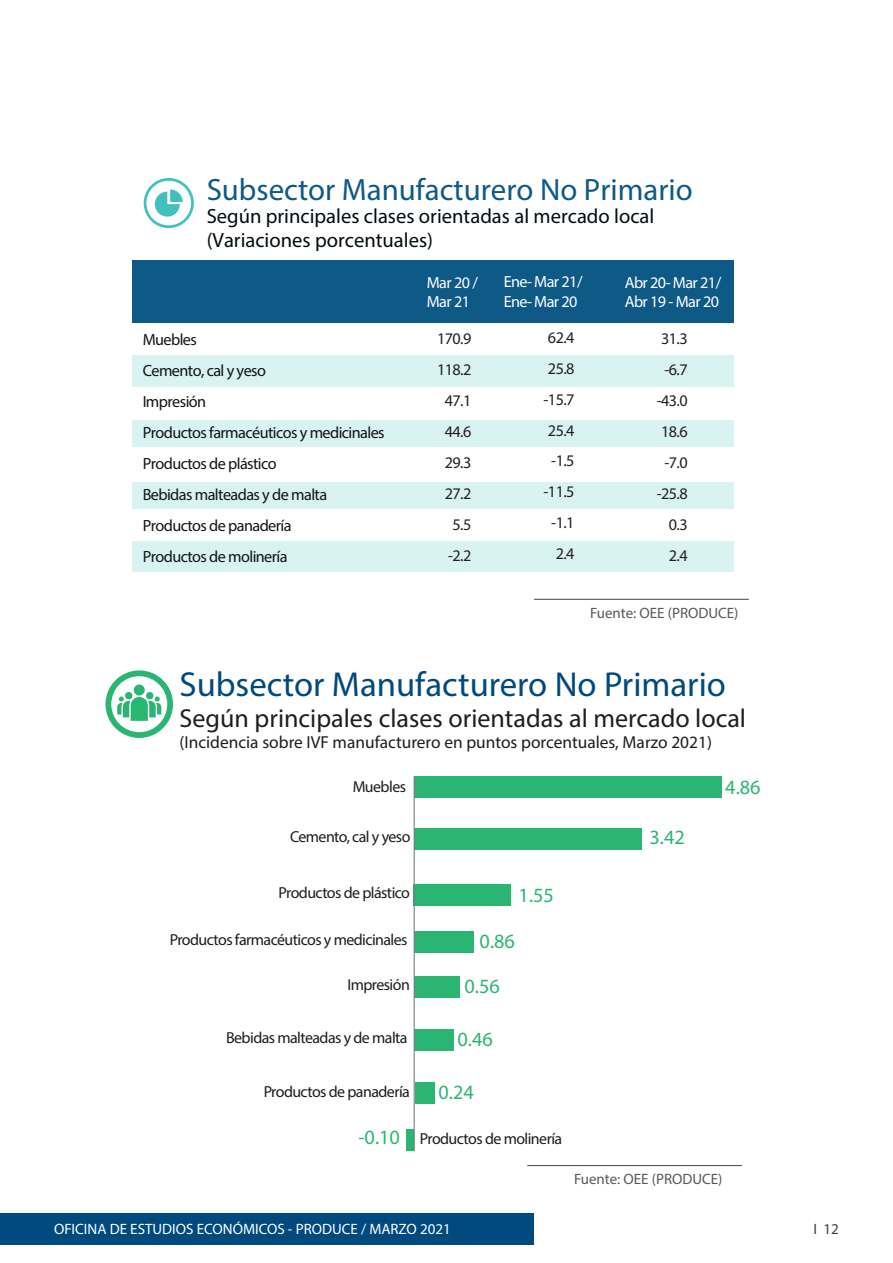
<style>
.page{position:relative;width:893px;height:1263px;background:#fff}
.page>*{position:absolute;margin:0;border:0;box-sizing:border-box;transform-origin:0 0}
.t1{font:700 34.8px "Pluto Sans Cond";color:#00497e}
.t2{font:700 30.9px "Pluto Sans Cond";color:#0f5987}
.t3{font:700 26.1px "Pluto Sans Cond";color:#1e1e1c}
.t4{font:700 20.55px/24.8px "Pluto Sans Cond";color:#020c10}
.t5{font:700 20.25px "Pluto Sans Cond";color:#2bb573}
.t6{font:300 17.4px "Pluto Sans Cond";color:#1d1d1b}
.t7{font:16.2px/30.9px "Pluto Sans Cond";letter-spacing:-.035em;color:#111416}
.t8{font:16.2px/30.9px "Pluto Sans Cond";letter-spacing:-.035em;color:#231f20;text-align:right}
.t9{font:16.2px/19.4px "Pluto Sans Cond";letter-spacing:-.035em;color:#fff}
.t10{font:15.9px "Pluto Sans Cond";letter-spacing:-.035em;color:#1c1c1b}
.t11{font:15px "Myriad Pro";color:#fff}
.t12{font:15px "Myriad Pro";color:#57585a}
.t13{font:15px "Myriad Pro";color:#3e3e3f}
.s1{font-weight:300}
</style>
<div class="page">
<div style="left:0;top:1213px;width:534px;height:32px;background:#004a7f"></div>
<hr style="left:892px;top:1213px;width:1px;height:32px;background:#004a7f">
<div style="left:133px;top:541px;width:601px;height:31px;background:#d9f2f2"></div>
<div style="left:133px;top:355px;width:601px;height:32px;background:#d9f2f2"></div>
<div style="left:133px;top:420px;width:601px;height:27px;background:#d9f2f2"></div>
<div style="left:133px;top:482px;width:601px;height:27px;background:#d9f2f2"></div>
<div style="left:133px;top:261px;width:601px;height:62px;background:#0f5987"></div>
<div style="left:144px;top:178px;width:50px;height:50px;border:3px solid #42c0be;border-radius:50%"></div>
<svg style="left:155px;top:189px;width:28px;height:28px"></svg>
<svg style="left:108px;top:673px;width:62px;height:62px"></svg>
<div style="left:105px;top:670px;width:68px;height:68px;border:6px solid #2bb573;border-radius:50%"></div>
<svg style="left:117px;top:684px;width:44px;height:37px"></svg>
<div style="left:414px;top:776px;width:307px;height:22px;background:#2bb573"></div>
<div style="left:407px;top:1129px;width:7px;height:22px;background:#2bb573"></div>
<div style="left:414px;top:828px;width:228px;height:22px;background:#2bb573"></div>
<div style="left:414px;top:931px;width:60px;height:22px;background:#2bb573"></div>
<div style="left:414px;top:976px;width:46px;height:22px;background:#2bb573"></div>
<div style="left:414px;top:1029px;width:40px;height:22px;background:#2bb573"></div>
<div style="left:415px;top:1082px;width:19px;height:22px;background:#2bb573"></div>
<div style="left:414px;top:884px;width:97px;height:22px;background:#2bb573"></div>
<hr style="left:414px;top:776px;width:1px;height:375px;background:#6d6e71">
<hr style="left:534px;top:599px;width:215px;height:1px;background:#57585a">
<hr style="left:527px;top:1165px;width:215px;height:1px;background:#57585a">
<p class="t2" style="left:207px;top:171px;width:487px">Subsector Manufacturero No Primario</p>
<p class="t4" style="left:207px;top:203px;width:449px">Según principales clases orientadas al mercado local <span class="s1">(Variaciones porcentuales)</span></p>
<p class="t9" style="left:625px;top:272px;width:98px">Abr 20- Mar 21/<br>Abr 19 - Mar 20</p>
<p class="t9" style="left:427px;top:272px;width:53px">Mar 20 /<br>Mar 21</p>
<p class="t9" style="left:504px;top:272px;width:80px">Ene- Mar 21/<br>Ene- Mar 20</p>
<p class="t8" style="left:437px;top:323px;width:36px">170.9<br>118.2<br>47.1<br>44.6<br>29.3<br>27.2<br>5.5 -2.2</p>
<p class="t8" style="left:657px;top:323px;width:32px">31.3 -6.7 -43.0<br>18.6 -7.0 -25.8<br>0.3<br>2.4</p>
<p class="t8" style="left:543px;top:322px;width:32px">62.4<br>25.8 -15.7<br>25.4 -1.5 -11.5 -1.1<br>2.4</p>
<p class="t7" style="left:143px;top:324px;width:244px">Muebles<br>Cemento, cal y yeso<br>Impresión<br>Productos farmacéuticos y medicinales<br>Productos de plástico<br>Bebidas malteadas y de malta<br>Productos de panadería<br>Productos de molinería</p>
<p class="t12" style="left:590px;top:604px;width:150px">Fuente: OEE (PRODUCE)</p>
<p class="t1" style="left:180px;top:662px;width:548px">Subsector Manufacturero No Primario</p>
<p class="t3" style="left:180px;top:702px;width:568px">Según principales clases orientadas al mercado local</p>
<p class="t6" style="left:180px;top:731px;width:534px">(Incidencia sobre IVF manufacturero en puntos porcentuales, Marzo 2021)</p>
<p class="t10" style="left:353px;top:777px;width:55px">Muebles</p>
<p class="t10" style="left:290px;top:827px;width:122px">Cemento, cal y yeso</p>
<p class="t5" style="left:649px;top:825px;width:37px">3.42</p>
<p class="t5" style="left:725px;top:774px;width:37px">4.86</p>
<p class="t10" style="left:279px;top:883px;width:133px">Productos de plástico</p>
<p class="t5" style="left:519px;top:883px;width:37px">1.55</p>
<p class="t10" style="left:170px;top:929px;width:239px">Productos farmacéuticos y medicinales</p>
<p class="t10" style="left:347px;top:974px;width:64px">Impresión</p>
<p class="t5" style="left:480px;top:929px;width:37px">0.86</p>
<p class="t5" style="left:464px;top:974px;width:37px">0.56</p>
<p class="t10" style="left:226px;top:1028px;width:183px">Bebidas malteadas y de malta</p>
<p class="t5" style="left:457px;top:1026px;width:37px">0.46</p>
<p class="t10" style="left:264px;top:1082px;width:148px">Productos de panadería</p>
<p class="t5" style="left:358px;top:1125px;width:43px">-0.10</p>
<p class="t5" style="left:438px;top:1080px;width:37px">0.24</p>
<p class="t10" style="left:420px;top:1129px;width:144px">Productos de molinería</p>
<p class="t12" style="left:574px;top:1169px;width:150px">Fuente: OEE (PRODUCE)</p>
<p class="t11" style="left:54px;top:1220px;width:398px">OFICINA DE ESTUDIOS ECONÓMICOS - PRODUCE / MARZO 2021</p>
<p class="t13" style="left:814px;top:1220px;width:27px">I 12</p>
</div>
